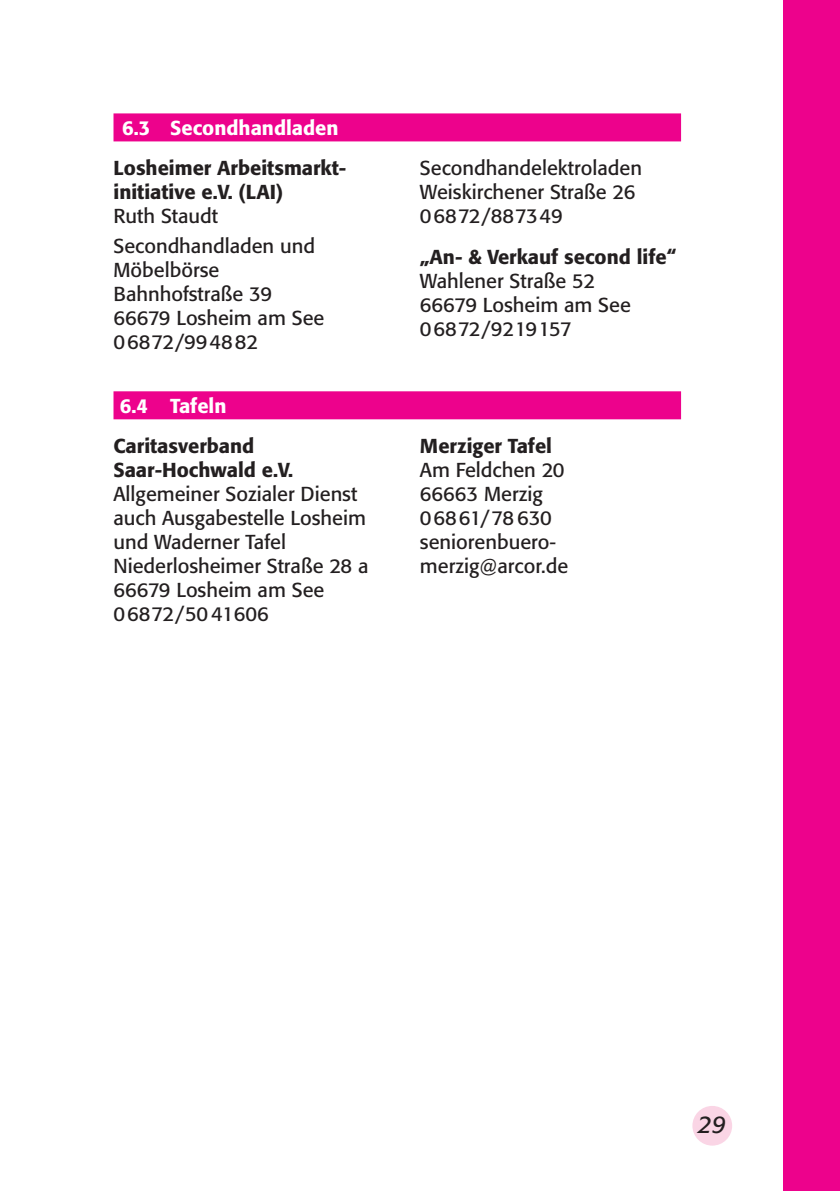
<style>
.page{position:relative;width:840px;height:1191px;background:#fff}
.page>*{position:absolute;margin:0;border:0;box-sizing:border-box;transform-origin:0 0}
.t1{font:italic 24px "Formata";color:#231f20}
.t2{font:20px/24px "Formata";color:#231f20}
.t3{font:500 20px/24px "Formata";color:#231f20}
.t4{font:500 20px "Formata";color:#fff}
</style>
<div class="page">
<div style="left:692px;top:1106px;width:39px;height:39px;background:#fad5e5;border-radius:50%"></div>
<div style="left:782px;top:0;width:57px;height:1191px;background:#ed028c"></div>
<div style="left:113px;top:113px;width:567px;height:28px;background:#ed028c"></div>
<div style="left:113px;top:391px;width:567px;height:28px;background:#ed028c"></div>
<p class="t4" style="left:122px;top:119px;width:218px">6.3 Secondhandladen</p>
<p class="t3" style="left:113px;top:157px;width:234px">Losheimer Arbeitsmarkt&shy;initiative e.V. (LAI)</p>
<p class="t2" style="left:113px;top:202px;width:203px;line-height:30px">Ruth Staudt<br>Secondhandladen und</p>
<p class="t2" style="left:113px;top:259px;width:212px">Möbelbörse<br>Bahnhofstraße 39<br>66679 Losheim am See<br>06872/994882</p>
<p class="t4" style="left:120px;top:397px;width:108px">6.4 Tafeln</p>
<p class="t3" style="left:113px;top:435px;width:181px">Caritasverband<br>Saar-Hochwald e.V.</p>
<p class="t2" style="left:113px;top:483px;width:256px">Allgemeiner Sozialer Dienst auch Ausgabestelle Losheim und Waderner Tafel<br>Niederlosheimer Straße 28 a<br>66679 Losheim am See<br>06872/50 41606</p>
<p class="t2" style="left:420px;top:157px;width:223px">Secondhandelektroladen<br>Weiskirchener Straße 26<br>06872/887349</p>
<p class="t3" style="left:420px;top:246px;width:258px">„An- &amp; Verkauf second life“</p>
<p class="t2" style="left:420px;top:270px;width:212px">Wahlener Straße 52<br>66679 Losheim am See<br>06872/9219157</p>
<p class="t3" style="left:420px;top:435px;width:134px">Merziger Tafel</p>
<p class="t2" style="left:420px;top:459px;width:150px">Am Feldchen 20<br>66663 Merzig<br>06861/78 630 seniorenbuero&shy;merzig@arcor.de</p>
<p class="t1" style="left:698px;top:1114px;width:29px">29</p>
</div>
